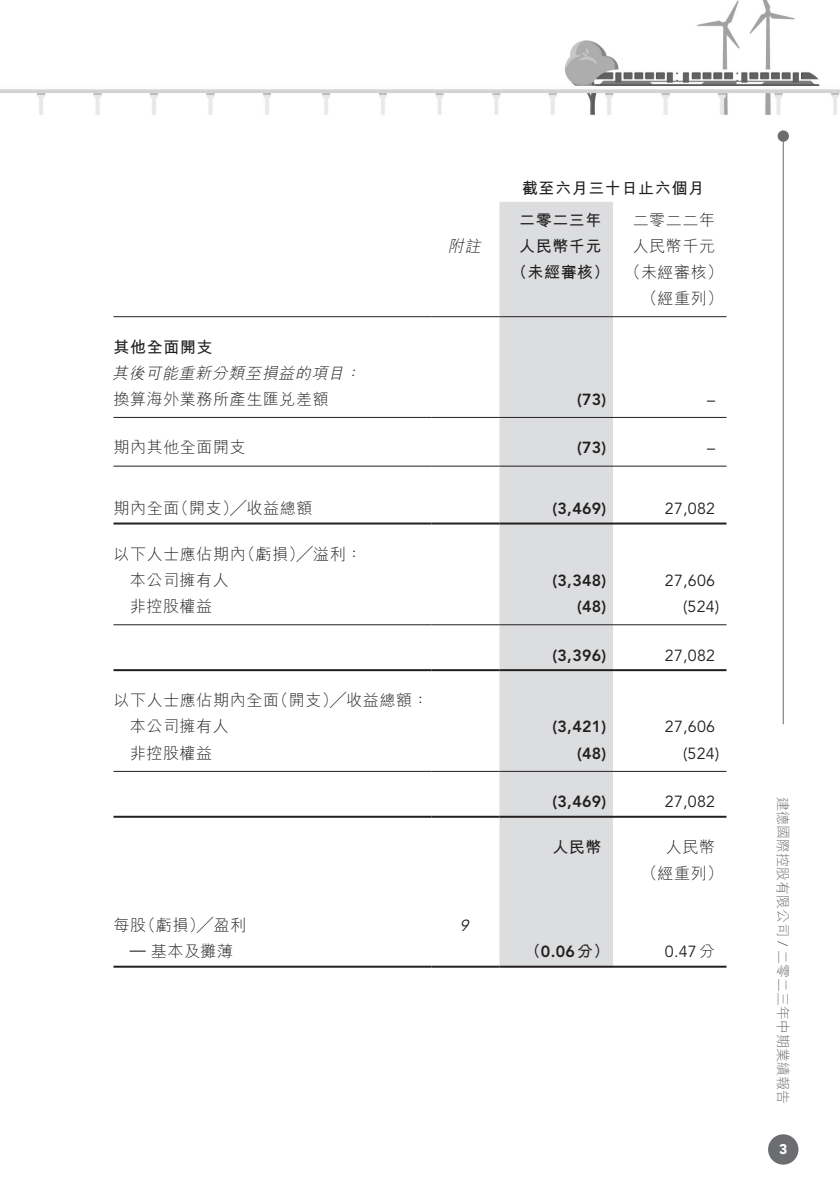
<style>
.page{position:relative;width:840px;height:1191px;background:#fff}
.page>*{position:absolute;margin:0;border:0;box-sizing:border-box;transform-origin:0 0}
._50_Table_txt{font:300 16px "M Hei HK";letter-spacing:.035em;color:#231f20}
._50_Table_txt-2{font:800 16px "Avenir LT Std";letter-spacing:.02em;color:#231f20}
._50_Table_txt-3{font:16px "Avenir LT Std";letter-spacing:.015em;color:#231f20}
._50_Table_txt-4{font:700 16px "M Hei HK";letter-spacing:.04em;color:#231f20}
._50_Table_txt-5{font:italic 300 16px "M Hei HK";color:#231f20}
._50_Table_txt-6{font:italic 16px "Avenir LT Std";color:#231f20}
.t1{font:300 14px "M Hei HK";color:#6c6d70}
.t2{font:900 14px "Avenir LT Std";color:#fff}
.s1{font-family:"Avenir LT Std";font-weight:400}
.s2{font-family:"M Hei HK";font-weight:700}
.s3{font-family:"M Hei HK";font-weight:300}
</style>
<div class="page">
<img style="left:0;top:0;width:839px;height:1165px">
<div style="left:767px;top:1134px;width:31px;height:30px;background:#6c6d70;border-radius:50%"></div>
<hr style="left:782px;top:135px;width:1px;height:589px;background:#6c6d70">
<div style="left:777px;top:130px;width:11px;height:12px;background:#6c6d70;border-radius:50%"></div>
<div style="left:499px;top:202px;width:113px;height:763px;background:#dcdddf"></div>
<hr style="left:113px;top:316px;width:318px;height:1px;background:#231f20">
<hr style="left:431px;top:316px;width:68px;height:1px;background:#231f20">
<hr style="left:499px;top:316px;width:113px;height:1px;background:#231f20">
<hr style="left:612px;top:316px;width:114px;height:1px;background:#231f20">
<hr style="left:113px;top:417px;width:318px;height:1px;background:#231f20">
<hr style="left:431px;top:417px;width:68px;height:1px;background:#231f20">
<hr style="left:499px;top:417px;width:113px;height:1px;background:#231f20">
<hr style="left:612px;top:417px;width:114px;height:1px;background:#231f20">
<hr style="left:113px;top:465px;width:318px;height:1px;background:#231f20">
<hr style="left:431px;top:465px;width:68px;height:1px;background:#231f20">
<hr style="left:499px;top:465px;width:113px;height:1px;background:#231f20">
<hr style="left:612px;top:465px;width:114px;height:1px;background:#231f20">
<hr style="left:113px;top:522px;width:318px;height:2px;background:#231f20">
<hr style="left:431px;top:522px;width:68px;height:2px;background:#231f20">
<hr style="left:499px;top:522px;width:113px;height:2px;background:#231f20">
<hr style="left:612px;top:522px;width:114px;height:2px;background:#231f20">
<hr style="left:113px;top:624px;width:318px;height:1px;background:#231f20">
<hr style="left:431px;top:624px;width:68px;height:1px;background:#231f20">
<hr style="left:499px;top:624px;width:113px;height:1px;background:#231f20">
<hr style="left:612px;top:624px;width:114px;height:1px;background:#231f20">
<hr style="left:113px;top:669px;width:318px;height:2px;background:#231f20">
<hr style="left:431px;top:669px;width:68px;height:2px;background:#231f20">
<hr style="left:499px;top:669px;width:113px;height:2px;background:#231f20">
<hr style="left:612px;top:669px;width:114px;height:2px;background:#231f20">
<hr style="left:113px;top:771px;width:318px;height:1px;background:#231f20">
<hr style="left:431px;top:771px;width:68px;height:1px;background:#231f20">
<hr style="left:499px;top:771px;width:113px;height:1px;background:#231f20">
<hr style="left:612px;top:771px;width:114px;height:1px;background:#231f20">
<hr style="left:113px;top:815px;width:318px;height:2px;background:#231f20">
<hr style="left:431px;top:815px;width:68px;height:2px;background:#231f20">
<hr style="left:499px;top:815px;width:113px;height:2px;background:#231f20">
<hr style="left:612px;top:815px;width:114px;height:2px;background:#231f20">
<hr style="left:113px;top:965px;width:318px;height:2px;background:#231f20">
<hr style="left:431px;top:965px;width:68px;height:2px;background:#231f20">
<hr style="left:499px;top:965px;width:113px;height:2px;background:#231f20">
<hr style="left:612px;top:965px;width:114px;height:2px;background:#231f20">
<p class="_50_Table_txt-4" style="left:521px;top:177px;width:184px">截至六月三十日止六個月</p>
<p class="_50_Table_txt-4" style="left:519px;top:208px;width:84px">二零二三年</p>
<p class="_50_Table_txt" style="left:632px;top:212px;width:84px">二零二二年</p>
<p class="_50_Table_txt-5" style="left:447px;top:238px;width:37px">附註</p>
<p class="_50_Table_txt-4" style="left:519px;top:234px;width:84px">人民幣千元</p>
<p class="_50_Table_txt" style="left:632px;top:238px;width:84px">人民幣千元</p>
<p class="_50_Table_txt-4" style="left:511px;top:260px;width:100px">（未經審核）</p>
<p class="_50_Table_txt" style="left:624px;top:264px;width:100px">（未經審核）</p>
<p class="_50_Table_txt" style="left:641px;top:290px;width:83px">（經重列）</p>
<p class="_50_Table_txt-4" style="left:113px;top:335px;width:101px">其他全面開支</p>
<p class="_50_Table_txt-5" style="left:112px;top:364px;width:253px">其後可能重新分類至損益的項目：</p>
<p class="_50_Table_txt" style="left:113px;top:390px;width:217px">換算海外業務所產生匯兌差額</p>
<p class="_50_Table_txt-2" style="left:576px;top:389px;width:31px">(73)</p>
<p class="_50_Table_txt-3" style="left:706px;top:390px;width:9px">–</p>
<p class="_50_Table_txt" style="left:113px;top:439px;width:134px">期內其他全面開支</p>
<p class="_50_Table_txt-2" style="left:576px;top:438px;width:31px">(73)</p>
<p class="_50_Table_txt-3" style="left:706px;top:438px;width:9px">–</p>
<p class="_50_Table_txt" style="left:113px;top:500px;width:200px">期內全面（開支）╱收益總額</p>
<p class="_50_Table_txt-2" style="left:552px;top:499px;width:55px">(3,469)</p>
<p class="_50_Table_txt-3" style="left:664px;top:499px;width:52px">27,082</p>
<p class="_50_Table_txt" style="left:113px;top:546px;width:250px">以下人士應佔期內（虧損）╱溢利：</p>
<p class="_50_Table_txt" style="left:130px;top:572px;width:100px">本公司擁有人</p>
<p class="_50_Table_txt-2" style="left:552px;top:571px;width:55px">(3,348)</p>
<p class="_50_Table_txt-3" style="left:664px;top:571px;width:52px">27,606</p>
<p class="_50_Table_txt" style="left:130px;top:598px;width:84px">非控股權益</p>
<p class="_50_Table_txt-2" style="left:576px;top:597px;width:31px">(48)</p>
<p class="_50_Table_txt-3" style="left:682px;top:597px;width:38px">(524)</p>
<p class="_50_Table_txt-2" style="left:552px;top:645px;width:55px">(3,396)</p>
<p class="_50_Table_txt-3" style="left:664px;top:646px;width:52px">27,082</p>
<p class="_50_Table_txt" style="left:113px;top:692px;width:316px">以下人士應佔期內全面（開支）╱收益總額：</p>
<p class="_50_Table_txt" style="left:130px;top:718px;width:100px">本公司擁有人</p>
<p class="_50_Table_txt-2" style="left:552px;top:717px;width:55px">(3,421)</p>
<p class="_50_Table_txt-3" style="left:664px;top:717px;width:52px">27,606</p>
<p class="_50_Table_txt" style="left:130px;top:744px;width:84px">非控股權益</p>
<p class="_50_Table_txt-2" style="left:576px;top:743px;width:31px">(48)</p>
<p class="_50_Table_txt-3" style="left:682px;top:743px;width:38px">(524)</p>
<p class="_50_Table_txt-2" style="left:552px;top:792px;width:55px">(3,469)</p>
<p class="_50_Table_txt-3" style="left:664px;top:792px;width:52px">27,082</p>
<p class="_50_Table_txt-4" style="left:552px;top:835px;width:51px">人民幣</p>
<p class="_50_Table_txt" style="left:665px;top:839px;width:51px">人民幣</p>
<p class="_50_Table_txt" style="left:641px;top:865px;width:83px">（經重列）</p>
<p class="_50_Table_txt" style="left:113px;top:917px;width:134px">每股（虧損）╱盈利</p>
<p class="_50_Table_txt-6" style="left:459px;top:916px;width:15px">9</p>
<p class="_50_Table_txt" style="left:130px;top:943px;width:105px"><span class="s1">—</span> 基本及攤薄</p>
<p class="_50_Table_txt-2" style="left:524px;top:942px;width:86px"><span class="s2">（</span>0.06<span class="s2">分）</span></p>
<p class="_50_Table_txt-3" style="left:664px;top:942px;width:52px">0.47<span class="s3">分</span></p>
<p class="t1" style="left:789px;top:797px;width:308px;rotate:90deg">建德國際控股有限公司 <span class="s1">/</span> 二零二三年中期業績報告</p>
<p class="t2" style="left:778px;top:1140px;width:10px">3</p>
</div>
